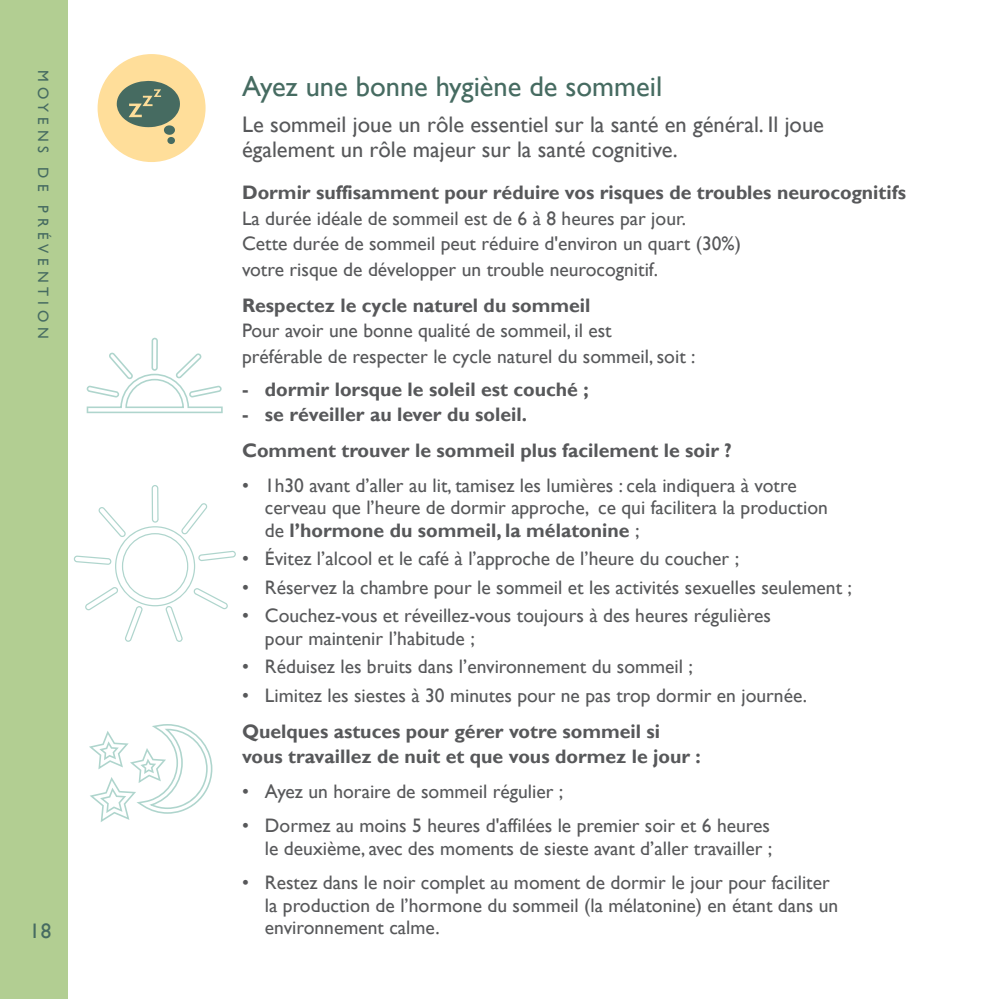
<style>
.page{position:relative;width:999px;height:999px;background:#fff}
.page>*{position:absolute;margin:0;border:0;box-sizing:border-box;transform-origin:0 0}
.t1{font:28.5px "Gill Sans";color:#466b61}
.t2{font:22.5px/25.5px "Gill Sans";color:#57585a}
.t3{font:21px "Gill Sans";color:#466b61}
.t4{font:19.5px/22.5px "Gill Sans";color:#57585a}
.t5{font:700 19.5px/36px "Gill Sans";color:#57585a}
.t6{font:15px "Gill Sans";letter-spacing:.33em;color:#466b61}
.s1{font-weight:700}
</style>
<div class="page">
<div style="left:0;top:0;width:68px;height:999px;background:#b2ce92"></div>
<svg style="left:74px;top:485px;width:162px;height:157px"></svg>
<svg style="left:89px;top:724px;width:123px;height:98px"></svg>
<svg style="left:87px;top:338px;width:136px;height:75px"></svg>
<div style="left:98px;top:54px;width:108px;height:108px;background:#ffde9a;border-radius:50%"></div>
<svg style="left:117px;top:81px;width:63px;height:63px"></svg>
<p class="t6" style="left:52px;top:70px;width:270px;rotate:90deg">MOYENS DE PRÉVENTION</p>
<p class="t3" style="left:30px;top:919px;width:23px">18</p>
<h1 class="t1" style="left:242px;top:70px;width:422px">Ayez une bonne hygiène de sommeil</h1>
<p class="t2" style="left:242px;top:112px;width:584px">Le sommeil joue un rôle essentiel sur la santé en général. Il joue également un rôle majeur sur la santé cognitive.</p>
<p class="t5" style="left:242px;top:175px;width:665px">Dormir suffisamment pour réduire vos risques de troubles neurocognitifs</p>
<p class="t4" style="left:242px;top:206px;width:501px;line-height:25.5px">La durée idéale de sommeil est de 6 à 8 heures par jour.<br>Cette durée de sommeil peut réduire d'environ un quart (30%) votre risque de développer un trouble neurocognitif.</p>
<p class="t5" style="left:242px;top:288px;width:350px">Respectez le cycle naturel du sommeil</p>
<p class="t4" style="left:242px;top:318px;width:455px;line-height:25.5px">Pour avoir une bonne qualité de sommeil, il est préférable de respecter le cycle naturel du sommeil, soit :</p>
<p class="t5" style="left:242px;top:372px;width:348px">- dormir lorsque le soleil est couché ;</p>
<p class="t5" style="left:242px;top:397px;width:491px">- se réveiller au lever du soleil.<br>Comment trouver le sommeil plus facilement le soir ?</p>
<p class="t4" style="left:265px;top:474px;width:564px;text-indent:-23px">• 1h30 avant d’aller au lit, tamisez les lumières : cela indiquera à votre cerveau que l’heure de dormir approche, ce qui facilitera la production de <span class="s1">l’hormone du sommeil, la mélatonine</span> ;</p>
<p class="t4" style="left:242px;top:548px;width:499px">• Évitez l’alcool et le café à l’approche de l’heure du coucher ;</p>
<p class="t4" style="left:242px;top:576px;width:612px">• Réservez la chambre pour le sommeil et les activités sexuelles seulement ;</p>
<p class="t4" style="left:265px;top:605px;width:507px;text-indent:-23px">• Couchez-vous et réveillez-vous toujours à des heures régulières pour maintenir l’habitude ;</p>
<p class="t4" style="left:242px;top:656px;width:453px">• Réduisez les bruits dans l’environnement du sommeil ;</p>
<p class="t4" style="left:242px;top:684px;width:566px">• Limitez les siestes à 30 minutes pour ne pas trop dormir en journée.</p>
<p class="t5" style="left:242px;top:719px;width:460px;line-height:25.5px">Quelques astuces pour gérer votre sommeil si vous travaillez de nuit et que vous dormez le jour :</p>
<p class="t4" style="left:242px;top:780px;width:323px">• Ayez un horaire de sommeil régulier ;</p>
<p class="t4" style="left:242px;top:815px;width:532px;text-align:right">• Dormez au moins 5 heures d'affilées le premier soir et 6 heures le deuxième, avec des moments de sieste avant d’aller travailler ;</p>
<p class="t4" style="left:265px;top:872px;width:575px;text-indent:-23px">• Restez dans le noir complet au moment de dormir le jour pour faciliter la production de l’hormone du sommeil (la mélatonine) en étant dans un environnement calme.</p>
</div>
